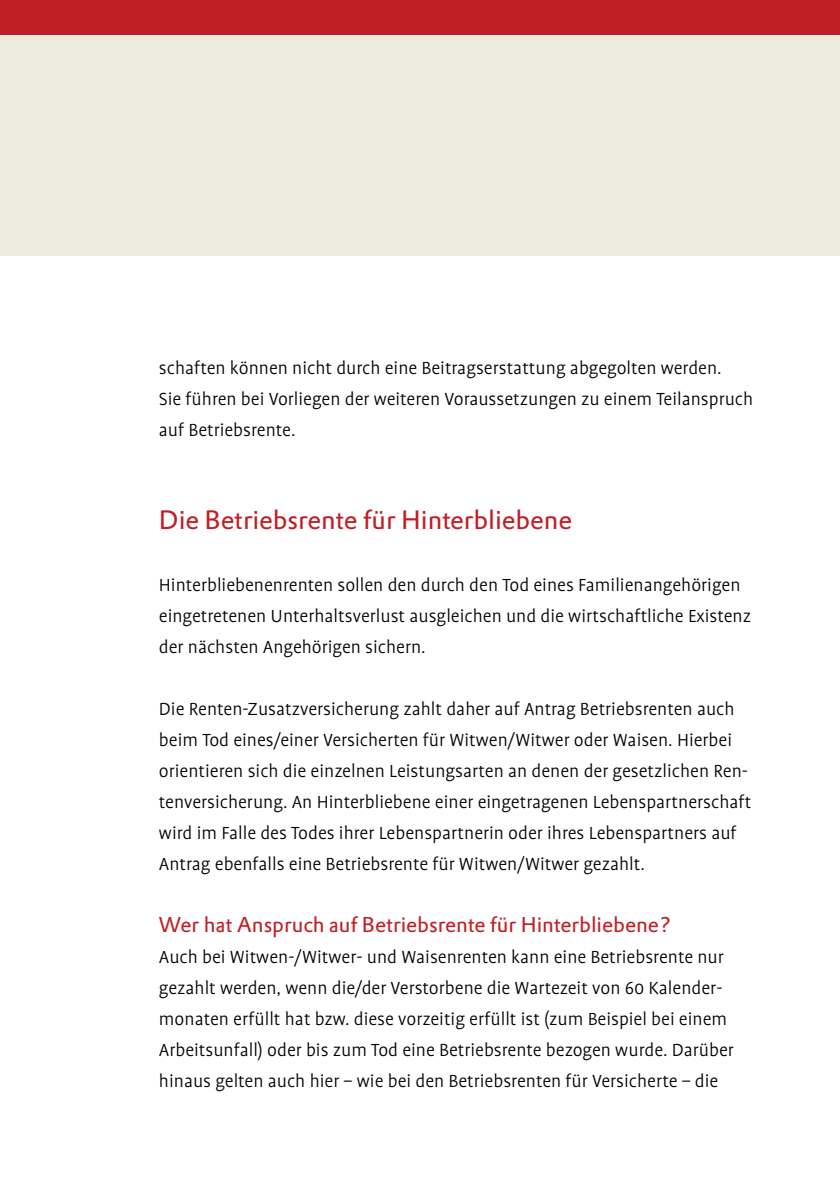
<style>
.page{position:relative;width:840px;height:1191px;background:#fff}
.page>*{position:absolute;margin:0;border:0;box-sizing:border-box;transform-origin:0 0}
.t1{font:26px "DTL Prokyon T";letter-spacing:-.005em;color:#c11f26}
.t2{font:21px "DTL Prokyon T";letter-spacing:-.005em;color:#c11f26}
.t3{font:300 20px/31px "Profile";color:#000}
</style>
<div class="page">
<div style="left:0;top:0;width:839px;height:255px;background:#edebdd"></div>
<div style="left:0;top:0;width:839px;height:34px;background:#c11f26"></div>
<p class="t3" style="left:159px;top:353px;width:595px">schaften können nicht durch eine Beitragserstattung abgegolten werden.<br>Sie führen bei Vorliegen der weiteren Voraussetzungen zu einem Teilanspruch auf Betriebsrente.</p>
<h1 class="t1" style="left:159px;top:503px;width:414px">Die Betriebsrente für Hinterbliebene</h1>
<p class="t3" style="left:159px;top:570px;width:593px">Hinterbliebenenrenten sollen den durch den Tod eines Familienangehörigen eingetretenen Unterhaltsverlust ausgleichen und die wirtschaftliche Existenz der nächsten Angehörigen sichern.</p>
<p class="t3" style="left:159px;top:694px;width:593px">Die Renten-Zusatzversicherung zahlt daher auf Antrag Betriebsrenten auch beim Tod eines/einer Versicherten für Witwen/Witwer oder Waisen. Hierbei orientieren sich die einzelnen Leistungsarten an denen der gesetzlichen Ren&shy;tenversicherung. An Hinterbliebene einer eingetragenen Lebenspartnerschaft wird im Falle des Todes ihrer Lebenspartnerin oder ihres Lebenspartners auf Antrag ebenfalls eine Betriebsrente für Witwen/Witwer gezahlt.</p>
<p class="t2" style="left:159px;top:911px;width:514px">Wer hat Anspruch auf Betriebsrente für Hinterbliebene?</p>
<p class="t3" style="left:159px;top:942px;width:576px">Auch bei Witwen-/Witwer- und Waisenrenten kann eine Betriebsrente nur gezahlt werden, wenn die/der Verstorbene die Wartezeit von 60 Kalender&shy;monaten erfüllt hat bzw. diese vorzeitig erfüllt ist (zum Beispiel bei einem Arbeitsunfall) oder bis zum Tod eine Betriebsrente bezogen wurde. Darüber hinaus gelten auch hier – wie bei den Betriebsrenten für Versicherte – die</p>
</div>
